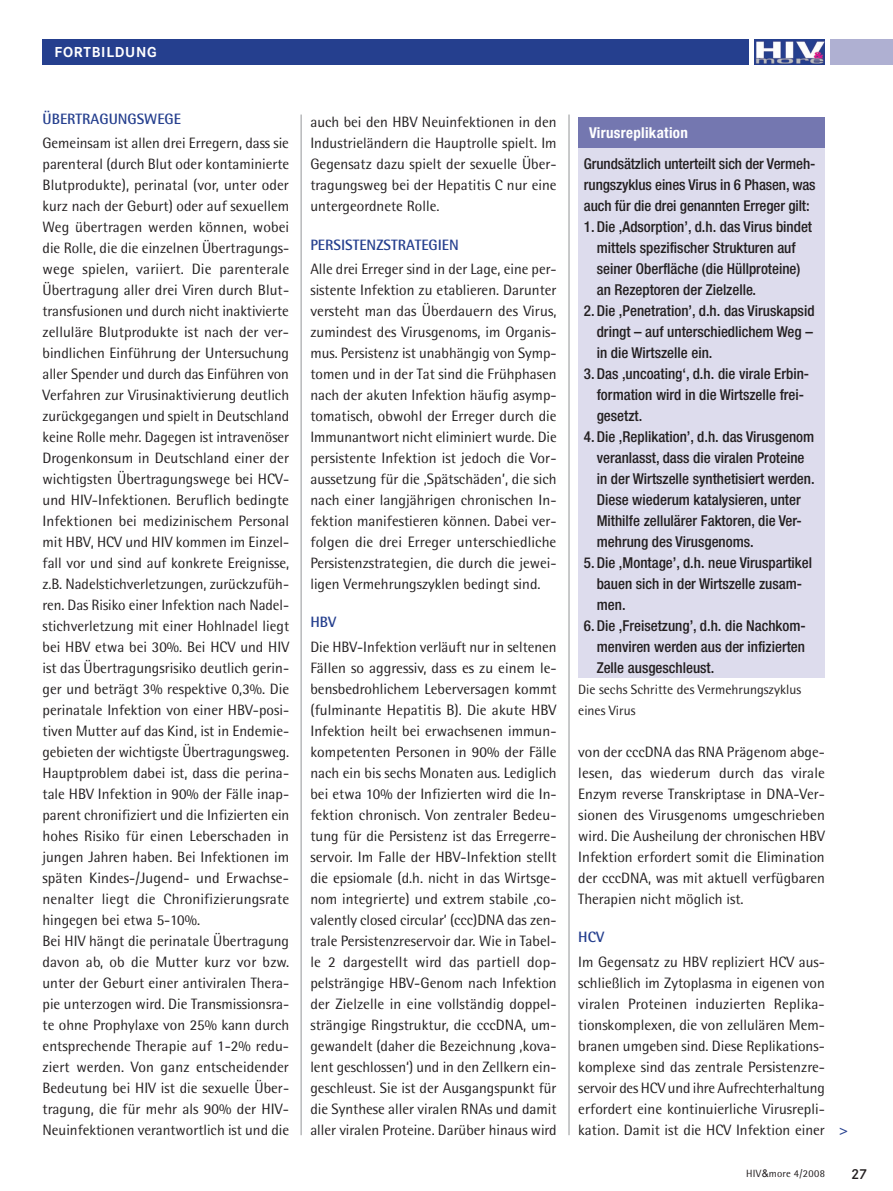
<style>
.page{position:relative;width:893px;height:1191px;background:#fff}
.page>*{position:absolute;margin:0;border:0;box-sizing:border-box;transform-origin:0 0}
.Fliesstext{font:15px/21px "Rotis Semi Sans";color:#231f20;text-align:justify}
.Fliesstext-2{font:500 condensed 15px/21px "Helvetica Neue";color:#231f20}
.Fliesstext-3{font:700 15px "Rotis Semi Sans";color:#253f8e}
.t1{font:700 condensed 15px "Helvetica Neue";letter-spacing:.02em;color:#fff}
.Rubriken{font:700 15px "Corporate S";letter-spacing:.05em;color:#fff}
.t2{font:600 15px "Corporate S";color:#231f20}
.BU_s_schwarz{font:13.5px/21px "Rotis Semi Sans";color:#231f20}
.t3{font:10.5px "Rotis Semi Sans";letter-spacing:.02em;color:#231f20}
.s1{font-family:"Arial"}
</style>
<div class="page">
<div style="left:831px;top:39px;width:62px;height:25px;background:#afb0d2"></div>
<div style="left:43px;top:39px;width:705px;height:25px;background:#253f8e"></div>
<img style="left:755px;top:40px;width:70px;height:24px">
<div style="left:578px;top:127px;width:247px;height:551px;background:#dddced"></div>
<div style="left:578px;top:118px;width:247px;height:30px;background:#7477b0"></div>
<hr style="left:301px;top:114px;width:1px;height:1021px;background:#939598">
<hr style="left:569px;top:114px;width:1px;height:1021px;background:#939598">
<p class="Rubriken" style="left:55px;top:43px;width:104px">FORTBILDUNG</p>
<p class="Fliesstext-3" style="left:43px;top:109px;width:140px">ÜBERTRAGUNGSWEGE</p>
<p class="Fliesstext" style="left:43px;top:132px;width:248px">Gemeinsam ist allen drei Erregern, dass sie parenteral (durch Blut oder kontaminierte Blutprodukte), perinatal (vor, unter oder kurz nach der Geburt) oder auf sexuellem Weg übertragen werden können, wobei die Rolle, die die einzelnen Übertragungs&shy;wege spielen, variiert. Die parenterale Übertragung aller drei Viren durch Blut&shy;transfusionen und durch nicht inaktivierte zelluläre Blutprodukte ist nach der ver&shy;bindlichen Einführung der Untersuchung aller Spender und durch das Einführen von Verfahren zur Virusinaktivierung deutlich zurückgegangen und spielt in Deutschland keine Rolle mehr. Dagegen ist intravenöser Drogenkonsum in Deutschland einer der wichtigsten Übertragungswege bei HCV&shy;und HIV-Infektionen. Beruflich bedingte Infektionen bei medizinischem Personal mit HBV, HCV und HIV kommen im Einzel&shy;fall vor und sind auf konkrete Ereignisse, z.B. Nadelstichverletzungen, zurückzufüh&shy;ren. Das Risiko einer Infektion nach Nadel&shy;stichverletzung mit einer Hohlnadel liegt bei HBV etwa bei 30%. Bei HCV und HIV ist das Übertragungsrisiko deutlich gerin&shy;ger und beträgt 3% respektive 0,3%. Die perinatale Infektion von einer HBV-posi&shy;tiven Mutter auf das Kind, ist in Endemie&shy;gebieten der wichtigste Übertragungsweg.<br>Hauptproblem dabei ist, dass die perina&shy;tale HBV Infektion in 90% der Fälle inap&shy;parent chronifiziert und die Infizierten ein hohes Risiko für einen Leberschaden in jungen Jahren haben. Bei Infektionen im späten Kindes-/Jugend- und Erwachse&shy;nenalter liegt die Chronifizierungsrate hingegen bei etwa 5-10%.</p>
<p class="Fliesstext" style="left:43px;top:930px;width:248px">Bei HIV hängt die perinatale Übertragung davon ab, ob die Mutter kurz vor bzw. unter der Geburt einer antiviralen Thera&shy;pie unterzogen wird. Die Transmissionsra&shy;te ohne Prophylaxe von 25% kann durch entsprechende Therapie auf 1-2% redu&shy;ziert werden. Von ganz entscheidender Bedeutung bei HIV ist die sexuelle Über&shy;tragung, die für mehr als 90% der HIV-Neuinfektionen verantwortlich ist und die</p>
<p class="Fliesstext" style="left:310px;top:111px;width:248px">auch bei den HBV Neuinfektionen in den Industrieländern die Hauptrolle spielt. Im Gegensatz dazu spielt der sexuelle Über&shy;tragungsweg bei der Hepatitis C nur eine untergeordnete Rolle.</p>
<p class="Fliesstext-3" style="left:310px;top:235px;width:150px">PERSISTENZSTRATEGIEN</p>
<p class="Fliesstext" style="left:310px;top:258px;width:248px">Alle drei Erreger sind in der Lage, eine per&shy;sistente Infektion zu etablieren. Darunter versteht man das Überdauern des Virus, zumindest des Virusgenoms, im Organis&shy;mus. Persistenz ist unabhängig von Symp&shy;tomen und in der Tat sind die Frühphasen nach der akuten Infektion häufig asymp&shy;tomatisch, obwohl der Erreger durch die Immunantwort nicht eliminiert wurde. Die persistente Infektion ist jedoch die Vor&shy;aussetzung für die ‚Spätschäden’, die sich nach einer langjährigen chronischen In&shy;fektion manifestieren können. Dabei ver&shy;folgen die drei Erreger unterschiedliche Persistenzstrategien, die durch die jewei&shy;ligen Vermehrungszyklen bedingt sind.</p>
<p class="Fliesstext-3" style="left:310px;top:612px;width:27px">HBV</p>
<p class="Fliesstext" style="left:310px;top:636px;width:248px">Die HBV-Infektion verläuft nur in seltenen Fällen so aggressiv, dass es zu einem le&shy;bensbedrohlichem Leberversagen kommt (fulminante Hepatitis B). Die akute HBV Infektion heilt bei erwachsenen immun&shy;kompetenten Personen in 90% der Fälle nach ein bis sechs Monaten aus. Lediglich bei etwa 10% der Infizierten wird die In&shy;fektion chronisch. Von zentraler Bedeu&shy;tung für die Persistenz ist das Erregerre&shy;servoir. Im Falle der HBV-Infektion stellt die epsiomale (d.h. nicht in das Wirtsge&shy;nom integrierte) und extrem stabile ‚co&shy;valently closed circular’ (ccc)DNA das zen&shy;trale Persistenzreservoir dar. Wie in Tabel&shy;le 2 dargestellt wird das partiell dop&shy;pelsträngige HBV-Genom nach Infektion der Zielzelle in eine vollständig doppel&shy;strängige Ringstruktur, die cccDNA, um&shy;gewandelt (daher die Bezeichnung ‚kova&shy;lent geschlossen‘) und in den Zellkern ein&shy;geschleust. Sie ist der Ausgangspunkt für die Synthese aller viralen RNAs und damit aller viralen Proteine. Darüber hinaus wird</p>
<p class="t1" style="left:589px;top:124px;width:100px">Virusreplikation</p>
<p class="Fliesstext-2" style="left:584px;top:153px;width:233px;text-align:justify">Grundsätzlich unterteilt sich der Vermeh&shy;rungszyklus eines Virus in 6 Phasen, was auch für die drei genannten Erreger gilt:</p>
<p class="Fliesstext-2" style="left:597px;top:216px;width:217px;text-indent:-13px">1.Die ‚Adsorption’, d.h. das Virus bindet mittels spezifischer Strukturen auf seiner Oberfläche (die Hüllproteine) an Rezeptoren der Zielzelle.</p>
<p class="Fliesstext-2" style="left:597px;top:300px;width:219px;text-align:justify;text-indent:-13px">2.Die ‚Penetration’, d.h. das Viruskapsid dringt – auf unterschiedlichem Weg – in die Wirtszelle ein.</p>
<p class="Fliesstext-2" style="left:597px;top:363px;width:214px;text-indent:-13px">3.Das ‚uncoating‘, d.h. die virale Erbin&shy;formation wird in die Wirtszelle frei&shy;gesetzt.</p>
<p class="Fliesstext-2" style="left:597px;top:426px;width:219px;text-indent:-13px">4.Die ‚Replikation’, d.h. das Virusgenom veranlasst, dass die viralen Proteine in der Wirtszelle synthetisiert werden.<br>Diese wiederum katalysieren, unter Mithilfe zellulärer Faktoren, die Ver&shy;mehrung des Virusgenoms.</p>
<p class="Fliesstext-2" style="left:597px;top:552px;width:217px;text-indent:-13px">5.Die ‚Montage’, d.h. neue Viruspartikel bauen sich in der Wirtszelle zusam&shy;men.</p>
<p class="Fliesstext-2" style="left:597px;top:615px;width:211px;text-align:justify;text-indent:-13px">6.Die ‚Freisetzung’, d.h. die Nachkom&shy;menviren werden aus der infizierten Zelle ausgeschleust.</p>
<p class="BU_s_schwarz" style="left:578px;top:679px;width:224px">Die sechs Schritte des Vermehrungszyklus eines Virus</p>
<p class="Fliesstext" style="left:578px;top:741px;width:248px">von der cccDNA das RNA Prägenom abge&shy;lesen, das wiederum durch das virale Enzym reverse Transkriptase in DNA-Ver&shy;sionen des Virusgenoms umgeschrieben wird. Die Ausheilung der chronischen HBV Infektion erfordert somit die Elimination der cccDNA, was mit aktuell verfügbaren Therapien nicht möglich ist.</p>
<p class="Fliesstext-3" style="left:578px;top:927px;width:27px">HCV</p>
<p class="Fliesstext" style="left:578px;top:951px;width:248px">Im Gegensatz zu HBV repliziert HCV aus&shy;schließlich im Zytoplasma in eigenen von viralen Proteinen induzierten Replika&shy;tionskomplexen, die von zellulären Mem&shy;branen umgeben sind. Diese Replikations&shy;komplexe sind das zentrale Persistenzre&shy;servoir des HCV und ihre Aufrechterhaltung erfordert eine kontinuierliche Virusrepli&shy;kation. Damit ist die HCV Infektion einer</p>
<p class="Fliesstext-3" style="left:839px;top:1120px;width:10px">&gt;</p>
<p class="t3" style="left:746px;top:1167px;width:80px">HIV<span class="s1">&amp;</span>more 4/2008</p>
<p class="t2" style="left:851px;top:1165px;width:18px">27</p>
</div>
